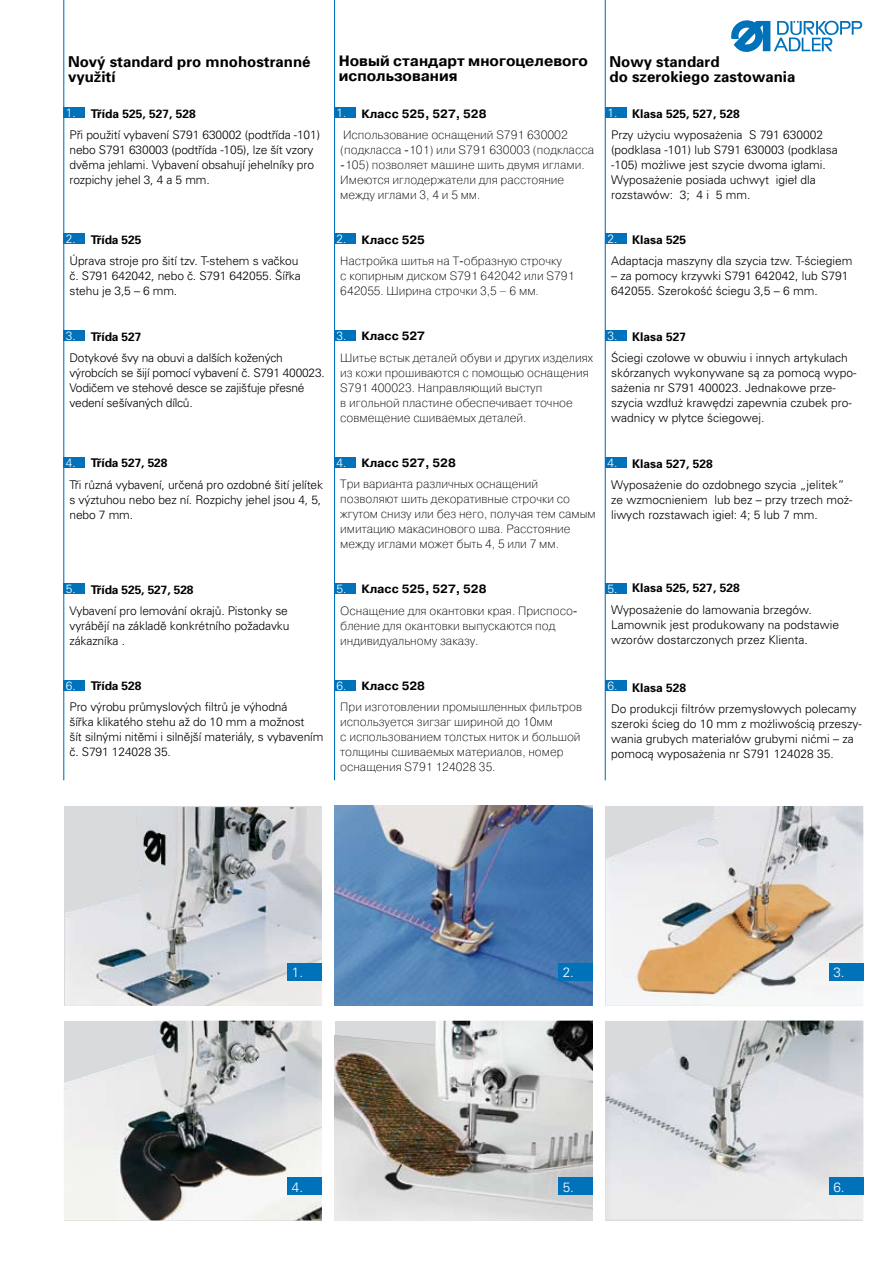
<style>
.page{position:relative;width:893px;height:1263px;background:#fff}
.page>*{position:absolute;margin:0;border:0;box-sizing:border-box;transform-origin:0 0}
.t1{font:700 15px/15px "Univers CE";color:#000}
.t2{font:700 15px/15px "Pragma C";color:#000}
.t3{font:300 13.5px "Univers CE";color:#fff}
.t4{font:300 12px/15px "Univers CE";color:#000}
.t5{font:300 12px/15px "Pragma C";color:#000}
.t6{font:300 12px/15px "Univers CE";letter-spacing:-.02em;color:#000}
.t7{font:700 12px "Univers CE";color:#000}
.t8{font:700 12px "Pragma C";color:#000}
.t9{font:300 12px "Univers CE";color:#fff}
</style>
<div class="page">
<svg style="left:605px;top:1020px;width:258px;height:200px;background:#d5d7da"></svg>
<img style="left:605px;top:1046px;width:67px;height:34px">
<div style="left:829px;top:1178px;width:34px;height:17px;background:#0072ba"></div>
<img style="left:334px;top:1020px;width:258px;height:200px">
<div style="left:558px;top:1178px;width:34px;height:17px;background:#0072ba"></div>
<img style="left:64px;top:1020px;width:258px;height:200px">
<div style="left:288px;top:1178px;width:34px;height:17px;background:#0072ba"></div>
<img style="left:605px;top:806px;width:258px;height:200px">
<div style="left:829px;top:963px;width:34px;height:17px;background:#0072ba"></div>
<img style="left:334px;top:806px;width:258px;height:200px">
<div style="left:558px;top:963px;width:34px;height:17px;background:#0072ba"></div>
<img style="left:65px;top:807px;width:257px;height:199px">
<div style="left:288px;top:963px;width:34px;height:17px;background:#0072ba"></div>
<svg style="left:731px;top:20px;width:131px;height:32px"></svg>
<hr style="left:605px;top:0;width:1px;height:780px;background:#0072ba">
<hr style="left:334px;top:0;width:1px;height:780px;background:#0072ba">
<hr style="left:63px;top:0;width:1px;height:780px;background:#0072ba">
<div style="left:64px;top:107px;width:21px;height:11px;background:#0072ba"></div>
<div style="left:334px;top:107px;width:22px;height:11px;background:#0072ba"></div>
<div style="left:605px;top:107px;width:21px;height:11px;background:#0072ba"></div>
<div style="left:64px;top:330px;width:21px;height:11px;background:#0072ba"></div>
<div style="left:334px;top:330px;width:22px;height:11px;background:#0072ba"></div>
<div style="left:605px;top:330px;width:21px;height:11px;background:#0072ba"></div>
<div style="left:64px;top:233px;width:21px;height:11px;background:#0072ba"></div>
<div style="left:334px;top:233px;width:22px;height:11px;background:#0072ba"></div>
<div style="left:605px;top:233px;width:21px;height:11px;background:#0072ba"></div>
<div style="left:64px;top:583px;width:21px;height:11px;background:#0072ba"></div>
<div style="left:334px;top:583px;width:22px;height:11px;background:#0072ba"></div>
<div style="left:605px;top:583px;width:21px;height:11px;background:#0072ba"></div>
<div style="left:64px;top:680px;width:21px;height:11px;background:#0072ba"></div>
<div style="left:334px;top:680px;width:22px;height:11px;background:#0072ba"></div>
<div style="left:605px;top:680px;width:21px;height:11px;background:#0072ba"></div>
<div style="left:64px;top:457px;width:21px;height:11px;background:#0072ba"></div>
<div style="left:334px;top:457px;width:22px;height:11px;background:#0072ba"></div>
<div style="left:605px;top:457px;width:21px;height:11px;background:#0072ba"></div>
<p class="t1" style="left:68px;top:54px;width:244px">Nový standard pro mnohostranné využití</p>
<p class="t2" style="left:339px;top:53px;width:251px">Новый стандарт многоцелевого использования</p>
<p class="t1" style="left:609px;top:54px;width:187px">Nowy standard<br>do szerokiego zastowania</p>
<p class="t7" style="left:91px;top:107px;width:106px">Třída 525, 527, 528</p>
<p class="t4" style="left:70px;top:128px;width:252px">Při použití vybavení S791 630002 (podtřída -101) nebo S791 630003 (podtřída -105), lze šít vzory dvěma jehlami. Vybavení obsahují jehelníky pro rozpichy jehel 3, 4 a 5 mm.</p>
<p class="t9" style="left:66px;top:106px;width:12px">1.</p>
<p class="t9" style="left:337px;top:106px;width:12px">1.</p>
<p class="t9" style="left:607px;top:106px;width:12px">1.</p>
<p class="t7" style="left:632px;top:107px;width:109px">Klasa 525, 527, 528</p>
<p class="t4" style="left:611px;top:128px;width:228px">Przy użyciu wyposażenia S 791 630002 (podklasa -101) lub S791 630003 (podklasa -105) możliwe jest szycie dwoma igłami.<br>Wyposażenie posiada uchwyt igieł dla rozstawów: 3; 4 i 5 mm.</p>
<p class="t7" style="left:632px;top:233px;width:56px">Klasa 525</p>
<p class="t4" style="left:611px;top:254px;width:243px">Adaptacja maszyny dla szycia tzw. T-ściegiem</p>
<p class="t4" style="left:611px;top:269px;width:239px">– za pomocy krzywki S791 642042, lub S791<br>642055. Szerokość ściegu 3,5 – 6 mm.</p>
<p class="t7" style="left:632px;top:330px;width:56px">Klasa 527</p>
<p class="t4" style="left:611px;top:351px;width:247px">Ściegi czołowe w obuwiu i innych artykułach skórzanych wykonywane są za pomocą wypo&shy;sażenia nr S791 400023. Jednakowe prze&shy;szycia wzdłuż krawędzi zapewnia czubek pro&shy;wadnicy w płytce ściegowej.</p>
<p class="t7" style="left:632px;top:457px;width:82px">Klasa 527, 528</p>
<p class="t4" style="left:611px;top:477px;width:243px">Wyposażenie do ozdobnego szycia „jelitek” ze wzmocnieniem lub bez – przy trzech moż&shy;liwych rozstawach igieł: 4; 5 lub 7 mm.</p>
<p class="t8" style="left:362px;top:107px;width:127px">Класс 525, 527, 528</p>
<p class="t5" style="left:340px;top:127px;width:255px">Использование оснащений S791 630002 (подкласса -101) или S791 630003 (подкласса -105) позволяет машине шить двумя иглами.<br>Имеются иглодержатели для расстояние между иглами 3, 4 и 5 мм.</p>
<p class="t8" style="left:362px;top:233px;width:65px">Класс 525</p>
<p class="t5" style="left:340px;top:254px;width:236px">Настройка шитья на Т-образную строчку<br>с копирным диском S791 642042 или S791<br>642055. Ширина строчки 3,5 – 6 мм.</p>
<p class="t8" style="left:362px;top:330px;width:65px">Класс 527</p>
<p class="t5" style="left:340px;top:350px;width:254px">Шитье встык деталей обуви и других изделиях из кожи прошиваются с помощью оснащения S791 400023. Направляющий выступ<br>в игольной пластине обеспечивает точное совмещение сшиваемых деталей.</p>
<p class="t8" style="left:362px;top:456px;width:96px">Класс 527, 528</p>
<p class="t5" style="left:340px;top:477px;width:257px">Три варианта различных оснащений позволяют шить декоративные строчки со жгутом снизу или без него, получая тем самым имитацию макасинового шва. Расстояние между иглами может быть 4, 5 или 7 мм.</p>
<p class="t8" style="left:362px;top:583px;width:127px">Класс 525, 527, 528</p>
<p class="t5" style="left:340px;top:603px;width:239px">Оснащение для окантовки края. Приспосо&shy;бление для окантовки выпускаются под индивидуальному заказу.</p>
<p class="t8" style="left:362px;top:679px;width:65px">Класс 528</p>
<p class="t5" style="left:340px;top:699px;width:243px">При изготовлении промышленных фильтров используется зигзаг шириной до 10мм<br>с использованием толстых ниток и большой толщины сшиваемых материалов, номер оснащения S791 124028 35.</p>
<p class="t9" style="left:66px;top:232px;width:12px">2.</p>
<p class="t9" style="left:337px;top:232px;width:12px">2.</p>
<p class="t9" style="left:607px;top:232px;width:12px">2.</p>
<p class="t7" style="left:91px;top:233px;width:52px">Třída 525</p>
<p class="t4" style="left:70px;top:254px;width:233px">Úprava stroje pro šití tzv. T-stehem s vačkou č. S791 642042, nebo č. S791 642055. Šířka stehu je 3,5 – 6 mm.</p>
<p class="t7" style="left:91px;top:330px;width:52px">Třída 527</p>
<p class="t6" style="left:70px;top:351px;width:257px">Dotykové švy na obuvi a dalších kožených vý-robcích se šijí pomocí vybavení č. S791 400023.<br>Vodičem ve stehové desce se zajišťuje přesné vedení sešívaných dílců.</p>
<p class="t9" style="left:66px;top:329px;width:12px">3.</p>
<p class="t9" style="left:337px;top:329px;width:12px">3.</p>
<p class="t9" style="left:607px;top:329px;width:12px">3.</p>
<p class="t7" style="left:91px;top:456px;width:78px">Třída 527, 528</p>
<p class="t4" style="left:70px;top:477px;width:255px">Tři různá vybavení, určená pro ozdobné šití jelítek s výztuhou nebo bez ní. Rozpichy jehel jsou 4, 5, nebo 7 mm.</p>
<p class="t9" style="left:66px;top:456px;width:12px">4.</p>
<p class="t9" style="left:337px;top:456px;width:12px">4.</p>
<p class="t9" style="left:607px;top:456px;width:12px">4.</p>
<p class="t7" style="left:632px;top:581px;width:109px">Klasa 525, 527, 528</p>
<p class="t4" style="left:611px;top:602px;width:230px">Wyposażenie do lamowania brzegów.<br>Lamownik jest produkowany na podstawie wzorów dostarczonych przez Klienta.</p>
<p class="t7" style="left:632px;top:681px;width:56px">Klasa 528</p>
<p class="t4" style="left:611px;top:702px;width:252px">Do produkcji filtrów przemysłowych polecamy szeroki ścieg do 10 mm z możliwością przeszy&shy;wania grubych materiałów grubymi nićmi – za pomocą wyposażenia nr S791 124028 35.</p>
<p class="t9" style="left:66px;top:582px;width:12px">5.</p>
<p class="t9" style="left:337px;top:582px;width:12px">5.</p>
<p class="t9" style="left:607px;top:582px;width:12px">5.</p>
<p class="t7" style="left:91px;top:583px;width:104px">Třída 525, 527, 528</p>
<p class="t4" style="left:70px;top:603px;width:221px">Vybavení pro lemování okrajů. Pistonky se vyrábějí na základě konkrétního požadavku zákazníka .</p>
<p class="t7" style="left:91px;top:679px;width:52px">Třída 528</p>
<p class="t4" style="left:70px;top:700px;width:255px">Pro výrobu průmyslových filtrů je výhodná<br>šířka klikatého stehu až do 10 mm a možnost<br>šít silnými nitěmi i silnější materiály, s vybavením č. S791 124028 35.</p>
<p class="t9" style="left:66px;top:679px;width:12px">6.</p>
<p class="t9" style="left:337px;top:679px;width:12px">6.</p>
<p class="t9" style="left:607px;top:679px;width:12px">6.</p>
<p class="t3" style="left:292px;top:964px;width:13px">1.</p>
<p class="t3" style="left:563px;top:964px;width:13px">2.</p>
<p class="t3" style="left:833px;top:964px;width:13px">3.</p>
<p class="t3" style="left:292px;top:1179px;width:13px">4.</p>
<p class="t3" style="left:563px;top:1179px;width:13px">5.</p>
<p class="t3" style="left:833px;top:1179px;width:13px">6.</p>
</div>
